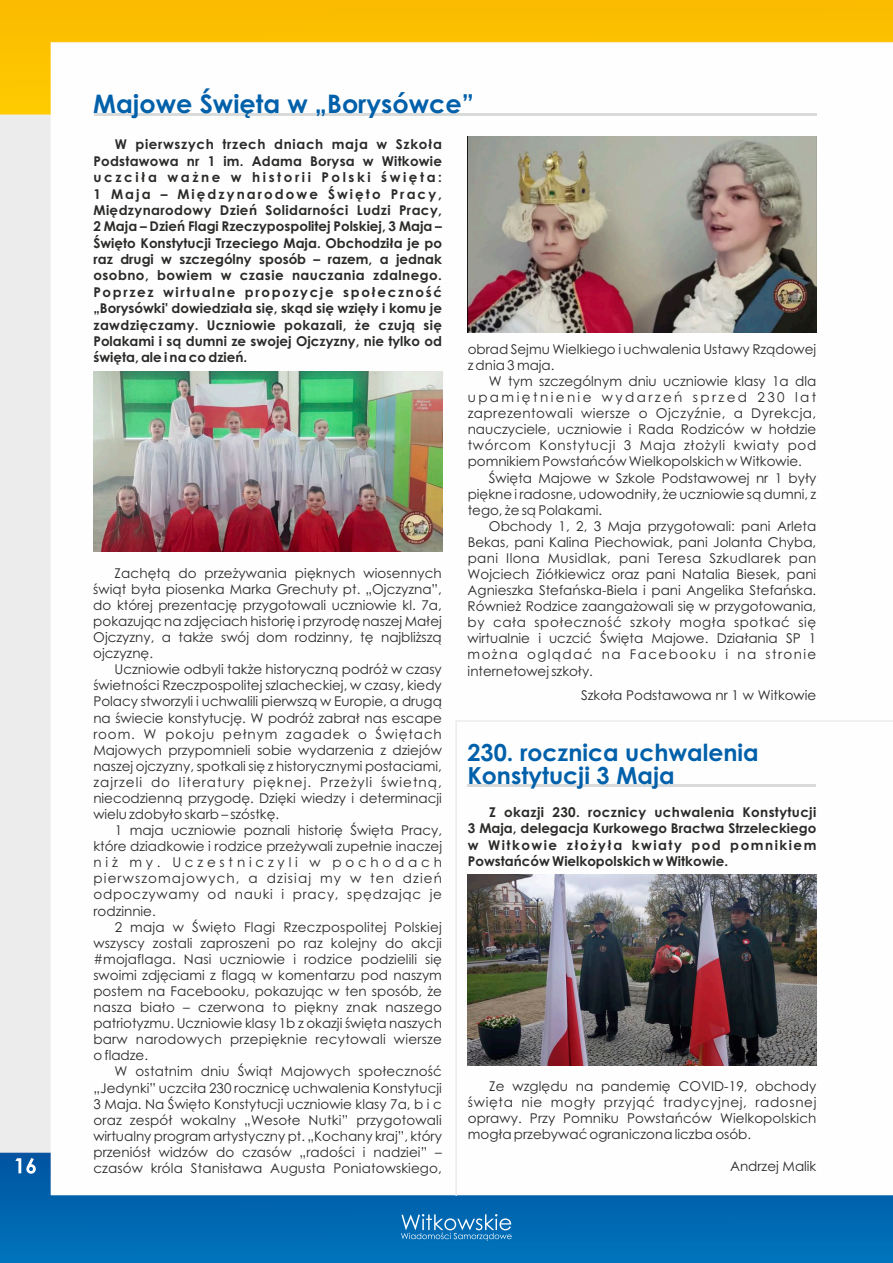
<style>
.page{position:relative;width:893px;height:1263px;background:#fff}
.page>*{position:absolute;margin:0;border:0;box-sizing:border-box;transform-origin:0 0}
.t1{font:700 25.5px "Century Gothic";color:#0060aa}
.t2{font:700 23.55px/22.8px "Century Gothic";color:#0060aa}
.t3{font:13.5px/16px "Century Gothic";color:#2a2a29;text-align:justify}
.t4{font:700 13.5px/16.4px "Century Gothic";color:#2a2a29;text-align:justify}
</style>
<div class="page">
<img style="left:0;top:0;width:893px;height:1263px">
<svg style="left:401px;top:1214px;width:111px;height:27px;background:#3287c1"></svg>
<svg style="left:15px;top:1158px;width:21px;height:16px"></svg>
<hr style="left:94px;top:114px;width:722px;height:2px;background:#d9dada">
<img style="left:468px;top:136px;width:348px;height:196px">
<img style="left:94px;top:372px;width:348px;height:180px">
<img style="left:455px;top:719px;width:438px;height:478px">
<h1 class="t1" style="left:93px;top:93px;width:382px">Majowe Święta w „Borysówce”</h1>
<p class="t4" style="left:93px;top:138px;width:350px;text-indent:21px">W pierwszych trzech dniach maja w Szkoła Podstawowa nr 1 im. Adama Borysa w Witkowie uczciła ważne w historii Polski święta:<br>1 Maja – Międzynarodowe Święto Pracy, Międzynarodowy Dzień Solidarności Ludzi Pracy, 2 Maja – Dzień Flagi Rzeczypospolitej Polskiej, 3 Maja – Święto Konstytucji Trzeciego Maja. Obchodziła je po raz drugi w szczególny sposób – razem, a jednak osobno, bowiem w czasie nauczania zdalnego.<br>Poprzez wirtualne propozycje społeczność „Borysówki' dowiedziała się, skąd się wzięły i komu je zawdzięczamy. Uczniowie pokazali, że czują się Polakami i są dumni ze swojej Ojczyzny, nie tylko od święta, ale i na co dzień.</p>
<p class="t3" style="left:93px;top:566px;width:350px;text-indent:21px">Zachętą do przeżywania pięknych wiosennych świąt była piosenka Marka Grechuty pt. „Ojczyzna”, do której prezentację przygotowali uczniowie kl. 7a, pokazując na zdjęciach historię i przyrodę naszej Małej Ojczyzny, a także swój dom rodzinny, tę najbliższą ojczyznę.</p>
<p class="t3" style="left:93px;top:663px;width:350px;text-indent:21px">Uczniowie odbyli także historyczną podróż w czasy świetności Rzeczpospolitej szlacheckiej, w czasy, kiedy Polacy stworzyli i uchwalili pierwszą w Europie, a drugą na świecie konstytucję. W podróż zabrał nas escape room. W pokoju pełnym zagadek o Świętach Majowych przypomnieli sobie wydarzenia z dziejów naszej ojczyzny, spotkali się z historycznymi postaciami, zajrzeli do literatury pięknej. Przeżyli świetną, niecodzienną przygodę. Dzięki wiedzy i determinacji wielu zdobyło skarb – szóstkę.</p>
<p class="t3" style="left:94px;top:823px;width:350px;text-indent:21px">1 maja uczniowie poznali historię Święta Pracy, które dziadkowie i rodzice przeżywali zupełnie inaczej niż my. Uczestniczyli w pochodach pierwszomajowych, a dzisiaj my w ten dzień odpoczywamy od nauki i pracy, spędzając je rodzinnie.</p>
<p class="t3" style="left:93px;top:920px;width:350px;text-indent:21px">2 maja w Święto Flagi Rzeczpospolitej Polskiej wszyscy zostali zaproszeni po raz kolejny do akcji #mojaflaga. Nasi uczniowie i rodzice podzielili się swoimi zdjęciami z flagą w komentarzu pod naszym postem na Facebooku, pokazując w ten sposób, że nasza biało – czerwona to piękny znak naszego patriotyzmu. Uczniowie klasy 1b z okazji święta naszych barw narodowych przepięknie recytowali wiersze o fladze.</p>
<p class="t3" style="left:93px;top:1065px;width:350px;text-indent:21px">W ostatnim dniu Świąt Majowych społeczność „Jedynki” uczciła 230 rocznicę uchwalenia Konstytucji 3 Maja. Na Święto Konstytucji uczniowie klasy 7a, b i c oraz zespół wokalny „Wesołe Nutki” przygotowali wirtualny program artystyczny pt. „Kochany kraj”, który przeniósł widzów do czasów „radości i nadziei” – czasów króla Stanisława Augusta Poniatowskiego,</p>
<p class="t3" style="left:468px;top:342px;width:350px">obrad Sejmu Wielkiego i uchwalenia Ustawy Rządowej z dnia 3 maja.</p>
<p class="t3" style="left:468px;top:374px;width:350px;text-indent:21px">W tym szczególnym dniu uczniowie klasy 1a dla upamiętnienie wydarzeń sprzed 230 lat zaprezentowali wiersze o Ojczyźnie, a Dyrekcja, nauczyciele, uczniowie i Rada Rodziców w hołdzie twórcom Konstytucji 3 Maja złożyli kwiaty pod pomnikiem Powstańców Wielkopolskich w Witkowie.</p>
<p class="t3" style="left:468px;top:471px;width:350px;text-indent:21px">Święta Majowe w Szkole Podstawowej nr 1 były piękne i radosne, udowodniły, że uczniowie są dumni, z tego, że są Polakami.</p>
<p class="t3" style="left:468px;top:519px;width:350px;text-indent:21px">Obchody 1, 2, 3 Maja przygotowali: pani Arleta Bekas, pani Kalina Piechowiak, pani Jolanta Chyba, pani Ilona Musidlak, pani Teresa Szkudlarek pan Wojciech Ziółkiewicz oraz pani Natalia Biesek, pani Agnieszka Stefańska-Biela i pani Angelika Stefańska.<br>Również Rodzice zaangażowali się w przygotowania, by cała społeczność szkoły mogła spotkać się wirtualnie i uczcić Święta Majowe. Działania SP 1 można oglądać na Facebooku i na stronie internetowej szkoły.</p>
<p class="t3" style="left:581px;top:689px;width:237px">Szkoła Podstawowa nr 1 w Witkowie</p>
<h2 class="t2" style="left:467px;top:743px;width:293px">230. rocznica uchwalenia<br>Konstytucji 3 Maja</h2>
<p class="t4" style="left:468px;top:805px;width:350px;text-indent:21px">Z okazji 230. rocznicy uchwalenia Konstytucji 3 Maja, delegacja Kurkowego Bractwa Strzeleckiego w Witkowie złożyła kwiaty pod pomnikiem Powstańców Wielkopolskich w Witkowie.</p>
<p class="t3" style="left:468px;top:1079px;width:350px;text-indent:21px">Ze względu na pandemię COVID-19, obchody święta nie mogły przyjąć tradycyjnej, radosnej oprawy. Przy Pomniku Powstańców Wielkopolskich mogła przebywać ograniczona liczba osób.</p>
<p class="t3" style="left:730px;top:1160px;width:88px">Andrzej Malik</p>
</div>
